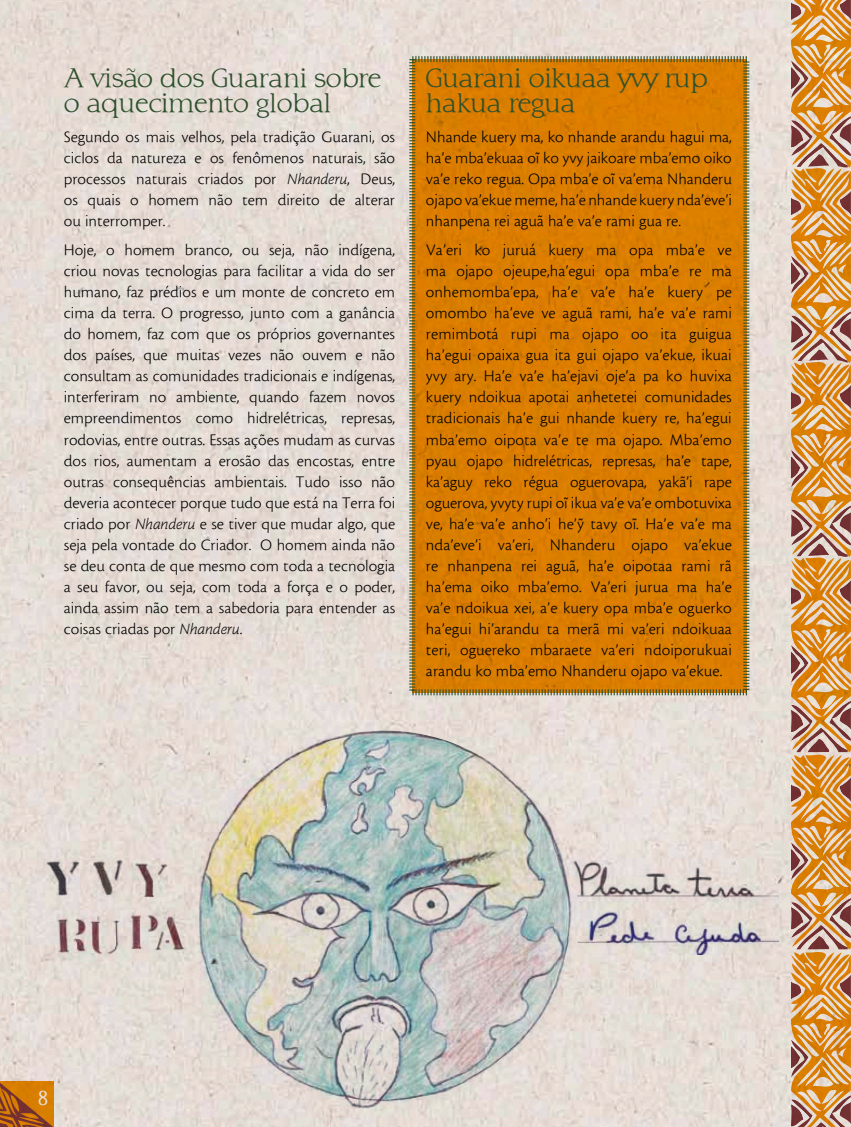
<style>
.page{position:relative;width:851px;height:1127px;background:#fff}
.page>*{position:absolute;margin:0;border:0;box-sizing:border-box;transform-origin:0 0}
.t1{font:21px/25.2px "Typo 3 Normal";color:#335d35}
.t2{font:18px "Typo 3 Normal";color:#fff}
.t3{font:16.5px/21px "Cronos MM";color:#000;text-align:justify}
.s1{font-family:"Cronos MM It 250 11"}
</style>
<div class="page">
<img style="left:0;top:0;width:850px;height:1127px">
<p class="t1" style="left:64px;top:66px;width:319px">A visão dos Guarani sobre o aquecimento global</p>
<p class="t3" style="left:64px;top:127px;width:333px">Segundo os mais velhos, pela tradição Guarani, os ciclos da natureza e os fenômenos naturais, são processos naturais criados por <span class="s1">Nhanderu</span>, Deus, os quais o homem não tem direito de alterar ou interromper.</p>
<p class="t3" style="left:64px;top:240px;width:333px">Hoje, o homem branco, ou seja, não indígena, criou novas tecnologias para facilitar a vida do ser humano, faz prédios e um monte de concreto em cima da terra. O progresso, junto com a ganância do homem, faz com que os próprios governantes dos países, que muitas vezes não ouvem e não consultam as comunidades tradicionais e indígenas, interferiram no ambiente, quando fazem novos empreendimentos como hidrelétricas, represas, rodovias, entre outras. Essas ações mudam as curvas dos rios, aumentam a erosão das encostas, entre outras consequências ambientais. Tudo isso não deveria acontecer porque tudo que está na Terra foi criado por <span class="s1">Nhanderu</span> e se tiver que mudar algo, que seja pela vontade do Criador. O homem ainda não se deu conta de que mesmo com toda a tecnologia a seu favor, ou seja, com toda a força e o poder, ainda assim não tem a sabedoria para entender as coisas criadas por <span class="s1">Nhanderu</span>.</p>
<p class="t1" style="left:426px;top:66px;width:283px">Guarani oikuaa yvy rup hakua regua</p>
<p class="t3" style="left:426px;top:127px;width:307px">Nhande kuery ma, ko nhande arandu hagui ma, ha’e mba’ekuaa oï ko yvy jaikoare mba’emo oiko va’e reko regua. Opa mba’e oï va’ema Nhanderu ojapo va’ekue meme, ha’e nhande kuery nda’eve’i nhanpena rei aguã ha’e va’e rami gua re.</p>
<p class="t3" style="left:426px;top:240px;width:307px">Va’eri ko juruá kuery ma opa mba’e ve ma ojapo ojeupe,ha’egui opa mba’e re ma onhemomba’epa, ha’e va’e ha’e kuery pe omombo ha’eve ve aguã rami, ha’e va’e rami remimbotá rupi ma ojapo oo ita guigua ha’egui opaixa gua ita gui ojapo va’ekue, ikuai yvy ary. Ha’e va’e ha’ejavi oje’a pa ko huvixa kuery ndoikua apotai anhetetei comunidades tradicionais ha’e gui nhande kuery re, ha’egui mba’emo oipota va’e te ma ojapo. Mba’emo pyau ojapo hidrelétricas, represas, ha’e tape, ka’aguy reko régua oguerovapa, yakã’i rape oguerova, yvyty rupi oï ikua va’e va’e ombotuvixa ve, ha’e va’e anho’i he’ÿ tavy oï. Ha’e va’e ma nda’eve’i va’eri, Nhanderu ojapo va’ekue re nhanpena rei aguã, ha’e oipotaa rami rã ha’ema oiko mba’emo. Va’eri jurua ma ha’e va’e ndoikua xei, a’e kuery opa mba’e oguerko ha’egui hi’arandu ta merã mi va’eri ndoikuaa teri, oguereko mbaraete va’eri ndoiporukuai arandu ko mba’emo Nhanderu ojapo va’ekue.</p>
<p class="t2" style="left:38px;top:1084px;width:12px">8</p>
</div>
